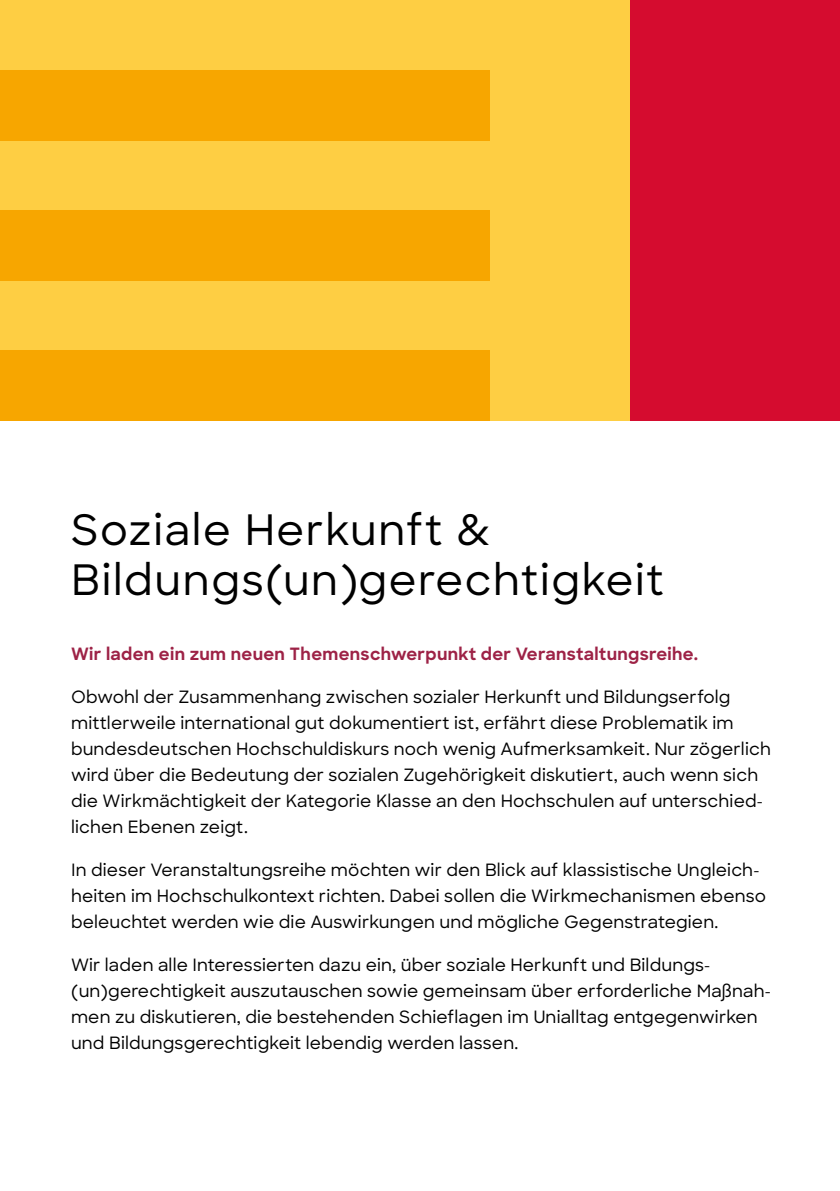
<style>
.page{position:relative;width:840px;height:1191px;background:#fff}
.page>*{position:absolute;margin:0;border:0;box-sizing:border-box;transform-origin:0 0}
.t1{font:500 42px/50px "Sharp Sans";letter-spacing:.04em;color:#000}
.t2{font:500 17px/26px "Sharp Sans";letter-spacing:.01em;color:#000}
.t3{font:700 17px "Sharp Sans";letter-spacing:.02em;color:#9d2246}
</style>
<div class="page">
<div style="left:0;top:0;width:839px;height:420px;background:#fece43"></div>
<div style="left:0;top:350px;width:489px;height:70px;background:#f7a600"></div>
<div style="left:0;top:210px;width:489px;height:70px;background:#f7a600"></div>
<div style="left:0;top:70px;width:489px;height:70px;background:#f7a600"></div>
<div style="left:629px;top:0;width:210px;height:420px;background:#d50c2f"></div>
<hr style="left:839px;top:1121px;width:1px;height:70px;background:#fece43">
<h1 class="t1" style="left:71px;top:502px;width:594px">Soziale Herkunft &amp;<br>Bildungs(un)gerechtigkeit</h1>
<p class="t3" style="left:71px;top:641px;width:628px">Wir laden ein zum neuen Themenschwerpunkt der Veranstaltungsreihe.</p>
<p class="t2" style="left:71px;top:683px;width:701px">Obwohl der Zusammenhang zwischen sozialer Herkunft und Bildungserfolg mittlerweile international gut dokumentiert ist, erfährt diese Problematik im bundesdeutschen Hochschuldiskurs noch wenig Aufmerksamkeit. Nur zögerlich wird über die Bedeutung der sozialen Zugehörigkeit diskutiert, auch wenn sich die Wirkmächtigkeit der Kategorie Klasse an den Hochschulen auf unterschied&shy;lichen Ebenen zeigt.</p>
<p class="t2" style="left:71px;top:856px;width:696px">In dieser Veranstaltungsreihe möchten wir den Blick auf klassistische Ungleich&shy;heiten im Hochschulkontext richten. Dabei sollen die Wirkmechanismen ebenso beleuchtet werden wie die Auswirkungen und mögliche Gegenstrategien.</p>
<p class="t2" style="left:71px;top:951px;width:701px">Wir laden alle Interessierten dazu ein, über soziale Herkunft und Bildungs-(un)gerechtigkeit auszutauschen sowie gemeinsam über erforderliche Maßnah&shy;men zu diskutieren, die bestehenden Schieflagen im Unialltag entgegenwirken und Bildungsgerechtigkeit lebendig werden lassen.</p>
</div>
